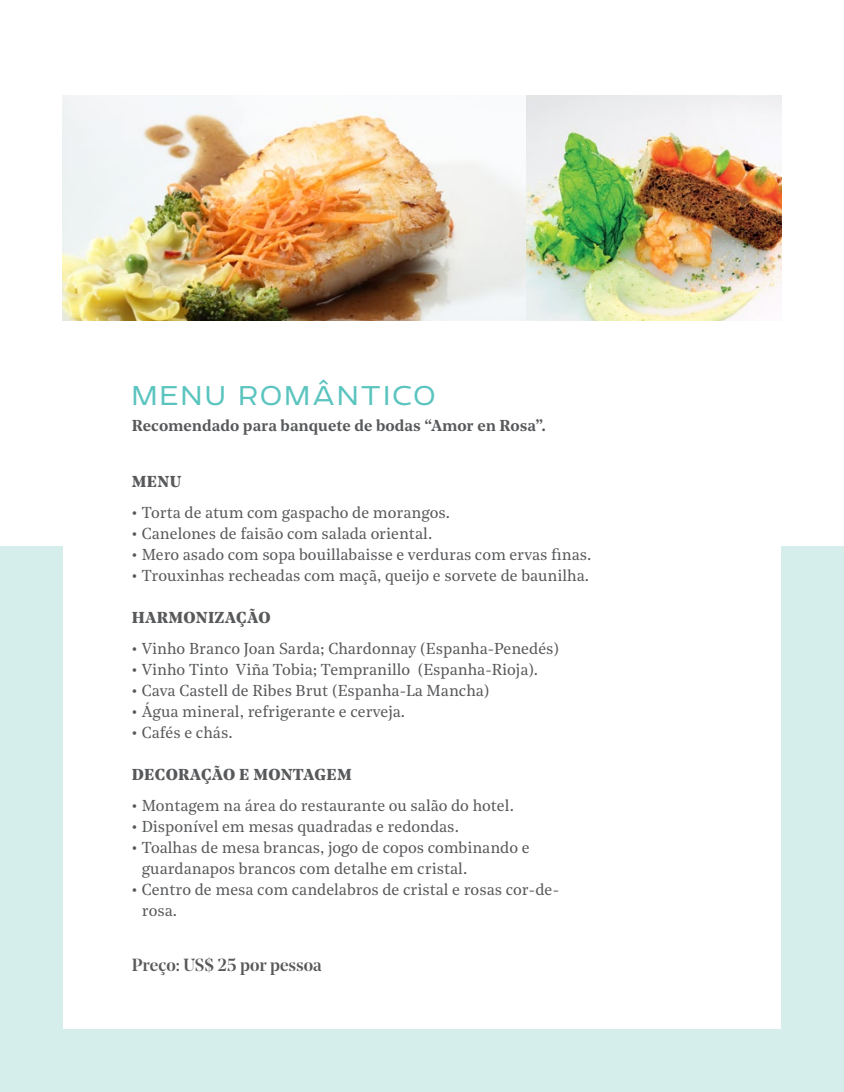
<style>
.page{position:relative;width:844px;height:1092px;background:#fff}
.page>*{position:absolute;margin:0;border:0;box-sizing:border-box;transform-origin:0 0}
.t1{font:300 31.5px "Echoes Sans";letter-spacing:.075em;color:#5bc4bf}
.t2{font:500 17.5px "Noe Display";color:#58595b}
.t3{font:15.75px/21px "Noe Text";color:#58595b}
.t4{font:600 15.75px "Noe Text";color:#58595b}
.t5{font:700 15.75px "Noe Text";letter-spacing:.015em;color:#58595b}
</style>
<div class="page">
<div style="left:0;top:547px;width:843px;height:544px;background:#d6eeeb"></div>
<div style="left:63px;top:202px;width:717px;height:826px;background:#fff"></div>
<img style="left:62px;top:95px;width:464px;height:226px">
<img style="left:526px;top:95px;width:255px;height:226px">
<h1 class="t1" style="left:132px;top:377px;width:305px">MENU ROMÂNTICO</h1>
<p class="t4" style="left:132px;top:413px;width:415px">Recomendado para banquete de bodas “Amor en Rosa”.</p>
<p class="t5" style="left:132px;top:469px;width:51px">MENU</p>
<p class="t3" style="left:132px;top:500px;width:320px">• Torta de atum com gaspacho de morangos.</p>
<p class="t3" style="left:132px;top:521px;width:302px">• Canelones de faisão com salada oriental.</p>
<p class="t3" style="left:132px;top:542px;width:461px">• Mero asado com sopa bouillabaisse e verduras com ervas finas.</p>
<p class="t3" style="left:132px;top:563px;width:458px">• Trouxinhas recheadas com maçã, queijo e sorvete de baunilha.</p>
<p class="t5" style="left:132px;top:605px;width:140px">HARMONIZAÇÃO</p>
<p class="t3" style="left:132px;top:636px;width:429px">• Vinho Branco Joan Sarda; Chardonnay (Espanha-Penedés)</p>
<p class="t3" style="left:132px;top:657px;width:407px">• Vinho Tinto Viña Tobia; Tempranillo (Espanha-Rioja).</p>
<p class="t3" style="left:132px;top:678px;width:359px">• Cava Castell de Ribes Brut (Espanha-La Mancha)</p>
<p class="t3" style="left:132px;top:699px;width:275px">• Água mineral, refrigerante e cerveja.</p>
<p class="t3" style="left:132px;top:720px;width:102px">• Cafés e chás.</p>
<p class="t5" style="left:132px;top:762px;width:221px">DECORAÇÃO E MONTAGEM</p>
<p class="t3" style="left:132px;top:793px;width:383px">• Montagem na área do restaurante ou salão do hotel.</p>
<p class="t3" style="left:132px;top:814px;width:328px">• Disponível em mesas quadradas e redondas.</p>
<p class="t3" style="left:142px;top:835px;width:389px;text-indent:-10px">• Toalhas de mesa brancas, jogo de copos combinando e guardanapos brancos com detalhe em cristal.</p>
<p class="t3" style="left:142px;top:877px;width:418px;text-indent:-10px">• Centro de mesa com candelabros de cristal e rosas cor-de&shy;rosa.</p>
<p class="t2" style="left:132px;top:953px;width:191px">Preço: US$ 25 por pessoa</p>
</div>
